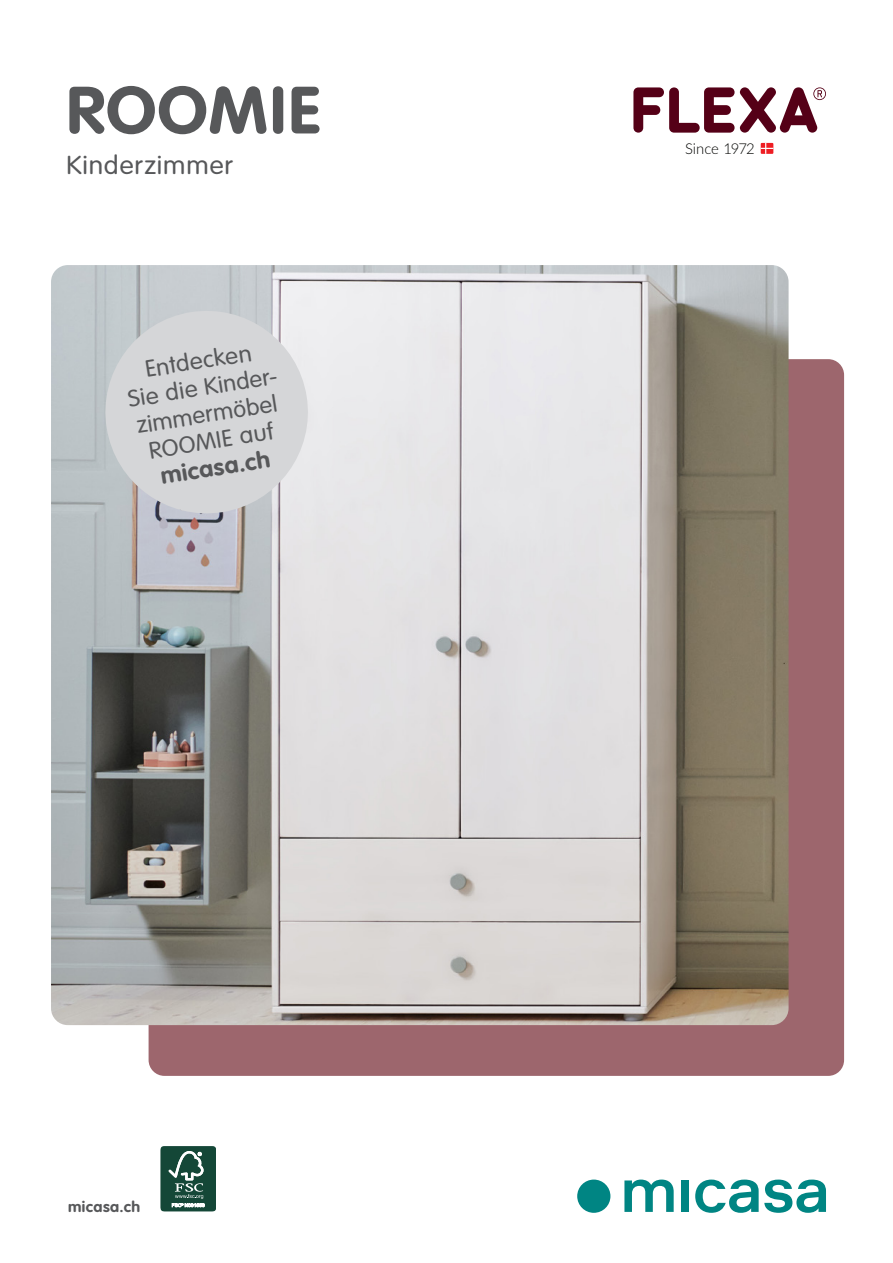
<style>
.page{position:relative;width:893px;height:1263px;background:#fff}
.page>*{position:absolute;margin:0;border:0;box-sizing:border-box;transform-origin:0 0}
.t1{font:700 65.7px "VAG Rounded Std";letter-spacing:.025em;color:#57585a;scale:1.05 1}
.t2{font:300 25.5px "VAG Rounded Std";letter-spacing:.035em;color:#57585a;scale:1.05 1}
.t3{font:300 23.25px/27px "VAG Rounded Std";color:#57585a;text-align:center;scale:1.05 1}
.t4{font:700 23.25px "VAG Rounded Std";color:#57585a;scale:1.05 1}
.t5{font:700 15px "VAG Rounded Std";letter-spacing:.03em;color:#57585a;scale:1.05 1}
.t6{font:300 14.85px "Lato";color:#040503}
</style>
<div class="page">
<div style="left:577px;top:1179px;width:33px;height:34px;background:#008583;border-radius:50%"></div>
<svg style="left:624px;top:1179px;width:50px;height:33px"></svg>
<div style="left:681px;top:1180px;width:8px;height:32px;background:#008583"></div>
<svg style="left:695px;top:1179px;width:131px;height:34px"></svg>
<div style="left:149px;top:359px;width:695px;height:717px;background:#9d666d;border-radius:16px"></div>
<img style="left:51px;top:265px;width:738px;height:760px">
<svg style="left:761px;top:143px;width:12px;height:11px"></svg>
<svg style="left:633px;top:87px;width:193px;height:46px"></svg>
<svg style="left:98px;top:303px;width:217px;height:218px;fill:#d5d6d8"></svg>
<div style="left:161px;top:1146px;width:55px;height:65px;background:#144737;border-radius:3px"></div>
<div style="left:161px;top:1146px;width:55px;height:65px;border:1px solid #144737;border-radius:4px"></div>
<svg style="left:169px;top:1151px;width:36px;height:56px"></svg>
<h1 class="t1" style="left:66px;top:72px;width:243px">ROOMIE</h1>
<p class="t2" style="left:66px;top:150px;width:160px">Kinderzimmer</p>
<p class="t3" style="left:122px;top:360px;width:145px;rotate:-9deg">Entdecken<br>Sie die Kinder&shy;zimmermöbel<br>ROOMIE auf</p>
<p class="t4" style="left:159px;top:463px;width:107px;rotate:-9deg">micasa.ch</p>
<p class="t5" style="left:68px;top:1198px;width:70px">micasa.ch</p>
<p class="t6" style="left:685px;top:138px;width:71px">Since 1972</p>
</div>
